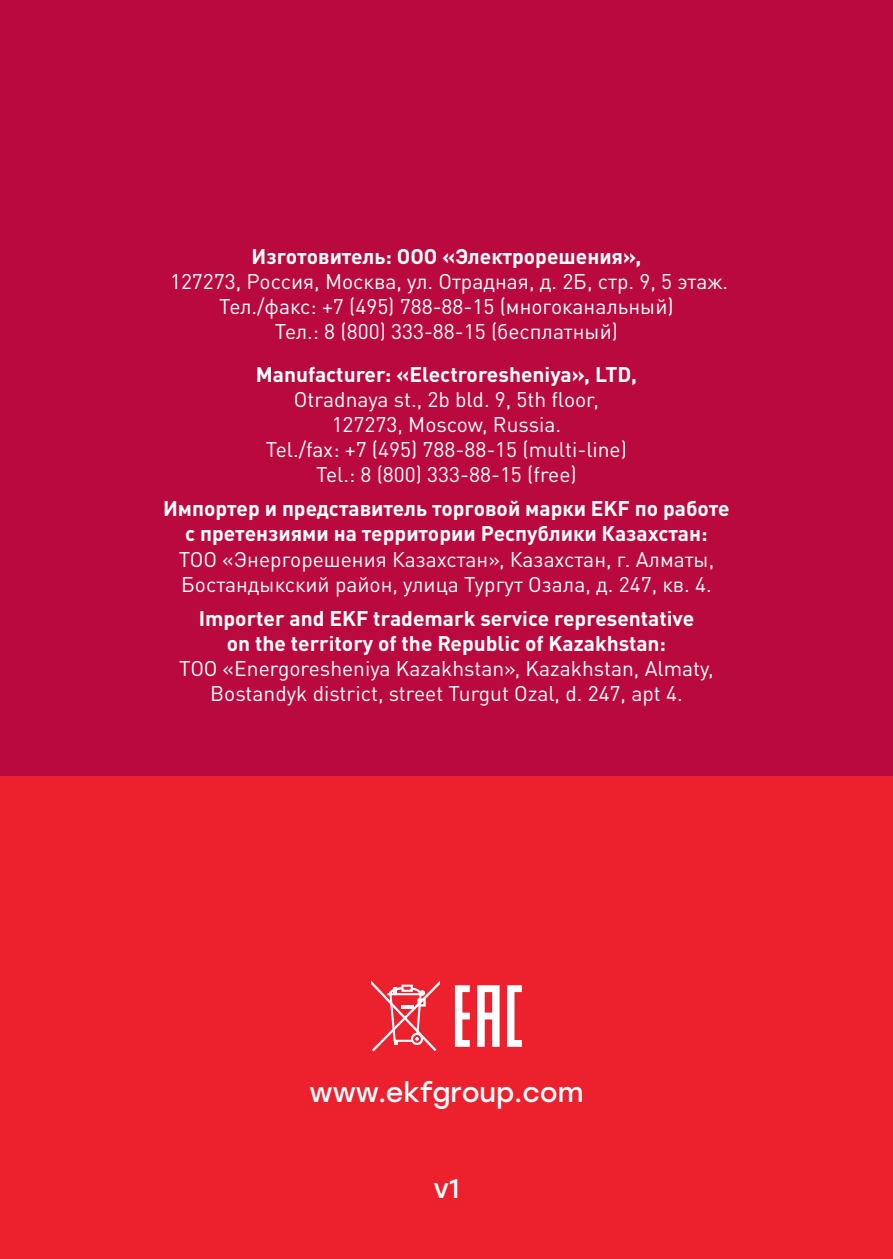
<style>
.page{position:relative;width:893px;height:1259px;background:#fff}
.page>*{position:absolute;margin:0;border:0;box-sizing:border-box;transform-origin:0 0}
.t1{font:27px "Stolzl";color:#fff}
.t2{font:21px/25.2px "DIN Pro";color:#fff;text-align:center}
.t3{font:700 21px/25.2px "DIN Pro";color:#fff;text-align:center}
</style>
<div class="page">
<div style="left:0;top:775px;width:893px;height:484px;background:#ed202e"></div>
<div style="left:0;top:0;width:893px;height:775px;background:#ba093e"></div>
<svg style="left:455px;top:985px;width:67px;height:61px"></svg>
<svg style="left:371px;top:980px;width:69px;height:71px"></svg>
<p class="t3" style="left:252px;top:241px;width:391px">Изготовитель: ООО «Электрорешения»,</p>
<p class="t2" style="left:170px;top:267px;width:560px">127273, Россия, Москва, ул. Отрадная, д. 2Б, стр. 9, 5 этаж.<br>Тел./факс: +7 (495) 788-88-15 (многоканальный)<br>Тел.: 8 (800) 333-88-15 (бесплатный)</p>
<p class="t3" style="left:256px;top:359px;width:383px">Manufacturer: «Electroresheniya», LTD,</p>
<p class="t2" style="left:266px;top:384px;width:363px">Otradnaya st., 2b bld. 9, 5th floor, 127273, Moscow, Russia.<br>Tel./fax: +7 (495) 788-88-15 (multi-line)<br>Tel.: 8 (800) 333-88-15 (free)</p>
<p class="t3" style="left:163px;top:493px;width:568px">Импортер и представитель торговой марки EKF по работе с претензиями на территории Республики Казахстан:</p>
<p class="t2" style="left:179px;top:544px;width:537px;text-align:left">ТОО «Энергорешения Казахстан», Казахстан, г. Алматы,<br>Бостандыкский район, улица Тургут Озала, д. 247, кв. 4.</p>
<p class="t3" style="left:199px;top:603px;width:497px">Importer and EKF trademark service representative оn the territory of the Republic of Kazakhstan:</p>
<p class="t2" style="left:179px;top:653px;width:536px">TOO «Energoresheniya Kazakhstan», Kazakhstan, Almaty,<br>Bostandyk district, street Turgut Ozal, d. 247, apt 4.</p>
<p class="t1" style="left:310px;top:1073px;width:275px">www.ekfgroup.com</p>
<p class="t1" style="left:433px;top:1169px;width:28px">v1</p>
</div>
